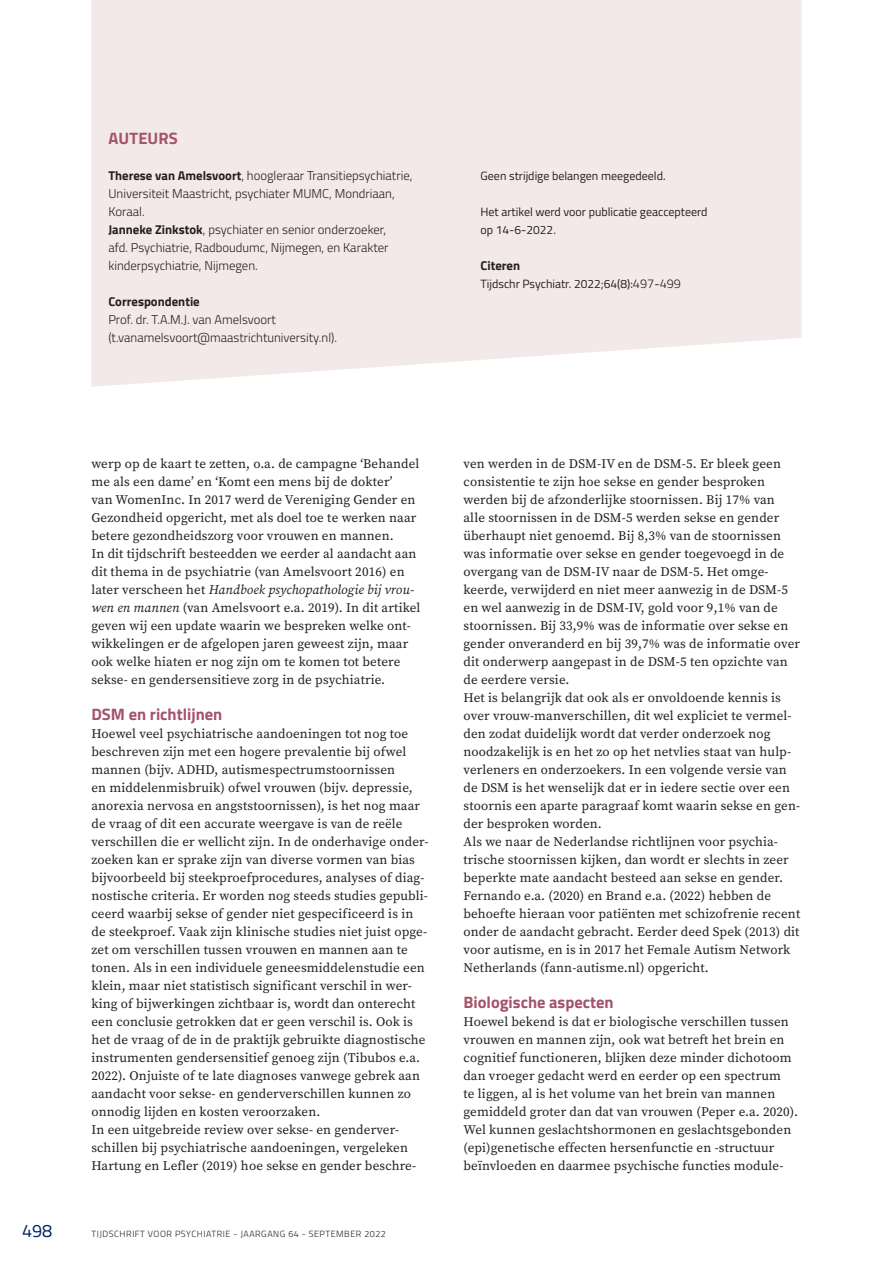
<style>
.page{position:relative;width:893px;height:1263px;background:#fff}
.page>*{position:absolute;margin:0;border:0;box-sizing:border-box;transform-origin:0 0}
.t1{font:18px "Titillium Web";color:#002361}
.k2{font:700 16.5px "Titillium Web";color:#a4546a}
.k4{font:700 16.5px "Titillium Web";letter-spacing:.01em;color:#a4546a}
.standaard{font:13.2px/18px "Source Serif Variable";letter-spacing:.01em;color:#231f20}
.auteurs{font:300 12.75px/18px "Titillium Web";color:#231f20}
.auteurs-2{font:700 12.75px "Titillium Web";color:#231f20}
.onderschrift{font:12px/18px "Titillium Web";color:#231f20}
.t2{font:300 9px "Titillium Web";letter-spacing:.06em;color:#231f20}
.s1{font-weight:700}
.s2{font-weight:300;font-size:12.75px}
.s3{font-style:italic}
</style>
<div class="page">
<div style="left:91px;top:0;width:710px;height:387px;background:#f3e9e9"></div>
<p class="k4" style="left:109px;top:126px;width:71px">AUTEURS</p>
<p class="auteurs" style="left:108px;top:166px;width:306px"><span class="s1">Therese van Amelsvoort</span>, hoogleraar Transitiepsychiatrie,<br>Universiteit Maastricht, psychiater MUMC, Mondriaan,<br>Koraal.</p>
<p class="auteurs" style="left:108px;top:220px;width:282px"><span class="s1">Janneke Zinkstok</span>, psychiater en senior onderzoeker, afd. Psychiatrie, Radboudumc, Nijmegen, en Karakter kinderpsychiatrie, Nijmegen.</p>
<p class="auteurs-2" style="left:108px;top:292px;width:93px">Correspondentie</p>
<p class="auteurs" style="left:108px;top:310px;width:230px">Prof. dr. T.A.M.J. van Amelsvoort (t.vanamelsvoort@maastrichtuniversity.nl).</p>
<p class="onderschrift" style="left:480px;top:166px;width:187px">Geen strijdige belangen meegedeeld.</p>
<p class="onderschrift" style="left:480px;top:202px;width:229px">Het artikel werd voor publicatie geaccepteerd op 14-6-2022.</p>
<p class="auteurs-2" style="left:480px;top:256px;width:41px">Citeren</p>
<p class="onderschrift" style="left:480px;top:274px;width:202px">Tijdschr Psychiatr. 2022;64(8):<span class="s2">497</span>-<span class="s2">499</span></p>
<p class="standaard" style="left:91px;top:455px;width:329px">werp op de kaart te zetten, o.a. de campagne ‘Behandel me als een dame’ en ‘Komt een mens bij de dokter’<br>van WomenInc. In 2017 werd de Vereniging Gender en Gezondheid opgericht, met als doel toe te werken naar betere gezondheidszorg voor vrouwen en mannen.</p>
<p class="standaard" style="left:91px;top:545px;width:330px">In dit tijdschrift besteedden we eerder al aandacht aan dit thema in de psychiatrie (van Amelsvoort 2016) en later verscheen het <span class="s3">Handboek psychopathologie bij vrou&shy;wen en mannen</span> (van Amelsvoort e.a. 2019). In dit artikel geven wij een update waarin we bespreken welke ont&shy;wikkelingen er de afgelopen jaren geweest zijn, maar ook welke hiaten er nog zijn om te komen tot betere sekse- en gendersensitieve zorg in de psychiatrie.</p>
<p class="k2" style="left:91px;top:702px;width:132px">DSM en richtlijnen</p>
<p class="standaard" style="left:91px;top:725px;width:339px">Hoewel veel psychiatrische aandoeningen tot nog toe beschreven zijn met een hogere prevalentie bij ofwel mannen (bijv. ADHD, autismespectrumstoornissen<br>en middelenmisbruik) ofwel vrouwen (bijv. depressie, anorexia nervosa en angststoornissen), is het nog maar de vraag of dit een accurate weergave is van de reële verschillen die er wellicht zijn. In de onderhavige onder&shy;zoeken kan er sprake zijn van diverse vormen van bias bijvoorbeeld bij steekproefprocedures, analyses of diag&shy;nostische criteria. Er worden nog steeds studies gepubli&shy;ceerd waarbij sekse of gender niet gespecificeerd is in de steekproef. Vaak zijn klinische studies niet juist opge&shy;zet om verschillen tussen vrouwen en mannen aan te tonen. Als in een individuele geneesmiddelenstudie een klein, maar niet statistisch significant verschil in wer&shy;king of bijwerkingen zichtbaar is, wordt dan onterecht een conclusie getrokken dat er geen verschil is. Ook is het de vraag of de in de praktijk gebruikte diagnostische instrumenten gendersensitief genoeg zijn (Tibubos e.a.<br>2022). Onjuiste of te late diagnoses vanwege gebrek aan aandacht voor sekse- en genderverschillen kunnen zo onnodig lijden en kosten veroorzaken.</p>
<p class="standaard" style="left:91px;top:1121px;width:326px">In een uitgebreide review over sekse- en genderver&shy;schillen bij psychiatrische aandoeningen, vergeleken<br>Hartung en Lefler (2019) hoe sekse en gender beschre-</p>
<h1 class="t1" style="left:22px;top:1218px;width:32px">498</h1>
<p class="t2" style="left:91px;top:1228px;width:296px">TIJDSCHRIFT VOOR PSYCHIATRIE - JAARGANG 64 - SEPTEMBER 2022</p>
<p class="standaard" style="left:463px;top:455px;width:338px">ven werden in de DSM-IV en de DSM-5. Er bleek geen consistentie te zijn hoe sekse en gender besproken werden bij de afzonderlijke stoornissen. Bij 17% van<br>alle stoornissen in de DSM-5 werden sekse en gender überhaupt niet genoemd. Bij 8,3% van de stoornissen was informatie over sekse en gender toegevoegd in de overgang van de DSM-IV naar de DSM-5. Het omge&shy;keerde, verwijderd en niet meer aanwezig in de DSM-5 en wel aanwezig in de DSM-IV, gold voor 9,1% van de stoornissen. Bij 33,9% was de informatie over sekse en gender onveranderd en bij 39,7% was de informatie over dit onderwerp aangepast in de DSM-5 ten opzichte van de eerdere versie.</p>
<p class="standaard" style="left:463px;top:689px;width:338px">Het is belangrijk dat ook als er onvoldoende kennis is over vrouw-manverschillen, dit wel expliciet te vermel&shy;den zodat duidelijk wordt dat verder onderzoek nog noodzakelijk is en het zo op het netvlies staat van hulp&shy;verleners en onderzoekers. In een volgende versie van de DSM is het wenselijk dat er in iedere sectie over een stoornis een aparte paragraaf komt waarin sekse en gen&shy;der besproken worden.</p>
<p class="standaard" style="left:463px;top:833px;width:338px">Als we naar de Nederlandse richtlijnen voor psychia&shy;trische stoornissen kijken, dan wordt er slechts in zeer beperkte mate aandacht besteed aan sekse en gender.<br>Fernando e.a. (2020) en Brand e.a. (2022) hebben de behoefte hieraan voor patiënten met schizofrenie recent onder de aandacht gebracht. Eerder deed Spek (2013) dit voor autisme, en is in 2017 het Female Autism Network Netherlands (fann-autisme.nl) opgericht.</p>
<p class="k2" style="left:463px;top:990px;width:152px">Biologische aspecten</p>
<p class="standaard" style="left:463px;top:1013px;width:336px">Hoewel bekend is dat er biologische verschillen tussen vrouwen en mannen zijn, ook wat betreft het brein en cognitief functioneren, blijken deze minder dichotoom dan vroeger gedacht werd en eerder op een spectrum<br>te liggen, al is het volume van het brein van mannen gemiddeld groter dan dat van vrouwen (Peper e.a. 2020).<br>Wel kunnen geslachtshormonen en geslachtsgebonden (epi)genetische effecten hersenfunctie en -structuur beïnvloeden en daarmee psychische functies module-</p>
</div>
